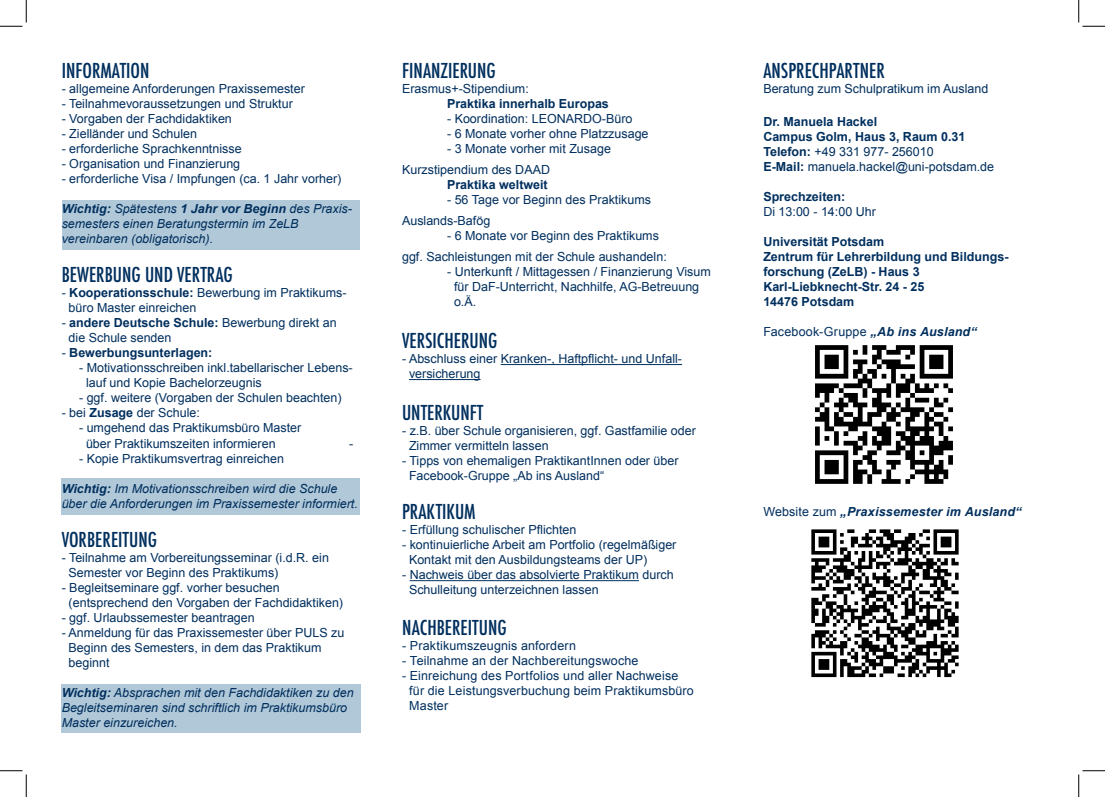
<style>
.page{position:relative;width:1105px;height:797px;background:#fff}
.page>*{position:absolute;margin:0;border:0;box-sizing:border-box;transform-origin:0 0}
.t1{font:500 condensed 20px "Futura";color:#002f5e}
.t2{font:12.5px/15px "Arial";color:#002f5e}
.t3{font:italic 12.5px/15px "Arial";color:#002f5e}
.t4{font:700 12.5px/15px "Arial";color:#002f5e}
.t5{font:italic 700 12.5px "Arial";letter-spacing:.015em;color:#002f5e}
.s1{font-weight:700}
.s2{font-weight:400}
.s3{font-weight:700;font-style:italic}
.s4{font-weight:400;font-style:normal}
</style>
<div class="page">
<img style="left:811px;top:529px;width:148px;height:149px">
<div style="left:62px;top:684px;width:299px;height:48px;background:#b1c8d8"></div>
<div style="left:62px;top:478px;width:298px;height:36px;background:#b1c8d8"></div>
<div style="left:62px;top:200px;width:297px;height:49px;background:#b1c8d8"></div>
<hr style="left:501px;top:364px;width:181px;height:1px;background:#002f5e">
<hr style="left:409px;top:379px;width:72px;height:1px;background:#002f5e">
<hr style="left:410px;top:580px;width:229px;height:1px;background:#002f5e">
<img style="left:815px;top:345px;width:138px;height:139px">
<svg style="left:0;top:0;width:27px;height:27px"></svg>
<svg style="left:0;top:770px;width:27px;height:27px"></svg>
<svg style="left:1078px;top:0;width:27px;height:27px"></svg>
<svg style="left:1078px;top:770px;width:27px;height:27px"></svg>
<p class="t1" style="left:62px;top:58px;width:89px">INFORMATION</p>
<p class="t2" style="left:62px;top:82px;width:245px">- allgemeine Anforderungen Praxissemester</p>
<p class="t2" style="left:62px;top:97px;width:233px">- Teilnahmevoraussetzungen und Struktur</p>
<p class="t2" style="left:62px;top:112px;width:172px">- Vorgaben der Fachdidaktiken</p>
<p class="t2" style="left:62px;top:127px;width:137px">- Zielländer und Schulen</p>
<p class="t2" style="left:62px;top:142px;width:181px">- erforderliche Sprachkenntnisse</p>
<p class="t2" style="left:62px;top:157px;width:180px">- Organisation und Finanzierung</p>
<p class="t2" style="left:62px;top:172px;width:281px">- erforderliche Visa / Impfungen (ca. 1 Jahr vorher)</p>
<p class="t3" style="left:62px;top:202px;width:292px"><span class="s1">Wichtig:</span> Spätestens <span class="s1">1 Jahr vor Beginn</span> des Praxis&shy;semesters einen Beratungstermin im ZeLB vereinbaren (obligatorisch).</p>
<p class="t1" style="left:62px;top:262px;width:173px">BEWERBUNG UND VERTRAG</p>
<p class="t2" style="left:69px;top:286px;width:279px;text-indent:-7px">- <span class="s1">Kooperationsschule:</span> Bewerbung im Praktikums&shy;büro Master einreichen</p>
<p class="t2" style="left:69px;top:316px;width:270px;text-indent:-7px">- <span class="s1">andere Deutsche Schule:</span> Bewerbung direkt an die Schule senden</p>
<p class="t4" style="left:62px;top:346px;width:152px"><span class="s2">-</span> Bewerbungsunterlagen:</p>
<p class="t2" style="left:86px;top:361px;width:268px;text-indent:-7px">- Motivationsschreiben inkl.tabellarischer Lebens&shy;lauf und Kopie Bachelorzeugnis</p>
<p class="t2" style="left:79px;top:391px;width:264px">- ggf. weitere (Vorgaben der Schulen beachten)</p>
<p class="t2" style="left:62px;top:406px;width:140px">- bei <span class="s1">Zusage</span> der Schule:</p>
<p class="t2" style="left:86px;top:421px;width:217px;text-indent:-7px">- umgehend das Praktikumsbüro Master über Praktikumszeiten informieren</p>
<p class="t2" style="left:349px;top:436px;width:6px">-</p>
<p class="t2" style="left:79px;top:451px;width:206px">- Kopie Praktikumsvertrag einreichen</p>
<p class="t3" style="left:62px;top:481px;width:298px"><span class="s1">Wichtig:</span> Im Motivationsschreiben wird die Schule über die Anforderungen im Praxissemester informiert.</p>
<p class="t1" style="left:62px;top:526px;width:97px">VORBEREITUNG</p>
<p class="t2" style="left:69px;top:550px;width:262px;text-indent:-7px">- Teilnahme am Vorbereitungsseminar (i.d.R. ein<br>Semester vor Beginn des Praktikums)</p>
<p class="t2" style="left:69px;top:580px;width:276px;text-indent:-7px">- Begleitseminare ggf. vorher besuchen (entsprechend den Vorgaben der Fachdidaktiken)</p>
<p class="t2" style="left:62px;top:610px;width:195px">- ggf. Urlaubssemester beantragen</p>
<p class="t2" style="left:62px;top:625px;width:284px">- Anmeldung für das Praxissemester über PULS zu</p>
<p class="t2" style="left:69px;top:640px;width:254px">Beginn des Semesters, in dem das Praktikum beginnt</p>
<p class="t3" style="left:62px;top:685px;width:293px"><span class="s1">Wichtig:</span> Absprachen mit den Fachdidaktiken zu den<br>Begleitseminaren sind schriftlich im Praktikumsbüro<br>Master einzureichen.</p>
<p class="t1" style="left:402px;top:58px;width:95px">FINANZIERUNG</p>
<p class="t2" style="left:402px;top:81px;width:128px">Erasmus+-Stipendium:</p>
<p class="t4" style="left:447px;top:97px;width:163px">Praktika innerhalb Europas</p>
<p class="t2" style="left:447px;top:111px;width:187px">- Koordination: LEONARDO-Büro</p>
<p class="t2" style="left:447px;top:126px;width:203px">- 6 Monate vorher ohne Platzzusage</p>
<p class="t2" style="left:447px;top:141px;width:165px">- 3 Monate vorher mit Zusage</p>
<p class="t2" style="left:402px;top:162px;width:149px">Kurzstipendium des DAAD</p>
<p class="t4" style="left:447px;top:178px;width:102px">Praktika weltweit</p>
<p class="t2" style="left:447px;top:192px;width:206px">- 56 Tage vor Beginn des Praktikums</p>
<p class="t2" style="left:402px;top:213px;width:90px">Auslands-Bafög</p>
<p class="t2" style="left:447px;top:228px;width:213px">- 6 Monate vor Beginn des Praktikums</p>
<p class="t2" style="left:402px;top:249px;width:266px">ggf. Sachleistungen mit der Schule aushandeln:</p>
<p class="t2" style="left:454px;top:264px;width:258px;text-indent:-7px">- Unterkunft / Mittagessen / Finanzierung Visum für DaF-Unterricht, Nachhilfe, AG-Betreuung o.Ä.</p>
<p class="t1" style="left:402px;top:328px;width:97px">VERSICHERUNG</p>
<p class="t2" style="left:402px;top:351px;width:281px">- Abschluss einer Kranken-, Haftpflicht- und Unfall-</p>
<p class="t2" style="left:409px;top:366px;width:73px">versicherung</p>
<p class="t1" style="left:402px;top:400px;width:83px">UNTERKUNFT</p>
<p class="t2" style="left:409px;top:423px;width:288px;text-indent:-7px">- z.B. über Schule organisieren, ggf. Gastfamilie oder<br>Zimmer vermitteln lassen</p>
<p class="t2" style="left:409px;top:453px;width:271px;text-indent:-7px">- Tipps von ehemaligen PraktikantInnen oder über<br>Facebook-Gruppe „Ab ins Ausland“</p>
<p class="t1" style="left:402px;top:499px;width:75px">PRAKTIKUM</p>
<p class="t2" style="left:402px;top:522px;width:176px">- Erfüllung schulischer Pflichten</p>
<p class="t2" style="left:402px;top:537px;width:276px">- kontinuierliche Arbeit am Portfolio (regelmäßiger</p>
<p class="t2" style="left:409px;top:552px;width:240px">Kontakt mit den Ausbildungsteams der UP)</p>
<p class="t2" style="left:402px;top:567px;width:273px">- Nachweis über das absolvierte Praktikum durch</p>
<p class="t2" style="left:409px;top:582px;width:191px">Schulleitung unterzeichnen lassen</p>
<p class="t1" style="left:402px;top:614px;width:106px">NACHBEREITUNG</p>
<p class="t2" style="left:402px;top:638px;width:175px">- Praktikumszeugnis anfordern</p>
<p class="t2" style="left:402px;top:653px;width:238px">- Teilnahme an der Nachbereitungswoche</p>
<p class="t2" style="left:409px;top:668px;width:286px;text-indent:-7px">- Einreichung des Portfolios und aller Nachweise für die Leistungsverbuchung beim Praktikumsbüro</p>
<p class="t2" style="left:409px;top:698px;width:40px">Master</p>
<p class="t1" style="left:763px;top:58px;width:123px">ANSPRECHPARTNER</p>
<p class="t2" style="left:763px;top:81px;width:227px">Beratung zum Schulpratikum im Ausland</p>
<p class="t4" style="left:763px;top:114px;width:115px">Dr. Manuela Hackel</p>
<p class="t4" style="left:763px;top:129px;width:204px">Campus Golm, Haus 3, Raum 0.31</p>
<p class="t2" style="left:763px;top:144px;width:172px"><span class="s1">Telefon:</span> +49 331 977- 256010</p>
<p class="t2" style="left:763px;top:159px;width:232px"><span class="s1">E-Mail:</span> manuela.hackel@uni-potsdam.de</p>
<p class="t4" style="left:763px;top:189px;width:83px">Sprechzeiten:</p>
<p class="t2" style="left:763px;top:204px;width:114px">Di 13:00 - 14:00 Uhr</p>
<p class="t4" style="left:763px;top:234px;width:122px">Universität Potsdam</p>
<p class="t4" style="left:763px;top:249px;width:247px">Zentrum für Lehrerbildung und Bildungs&shy;forschung (ZeLB) - Haus 3</p>
<p class="t4" style="left:763px;top:279px;width:163px">Karl-Liebknecht-Str. 24 - 25</p>
<p class="t4" style="left:763px;top:294px;width:93px">14476 Potsdam</p>
<p class="t2" style="left:763px;top:324px;width:215px">Facebook-Gruppe <span class="s3">„Ab ins Ausland“</span></p>
<p class="t5" style="left:763px;top:503px;width:260px"><span class="s4">Website zum</span> „Praxissemester im Ausland“</p>
</div>
